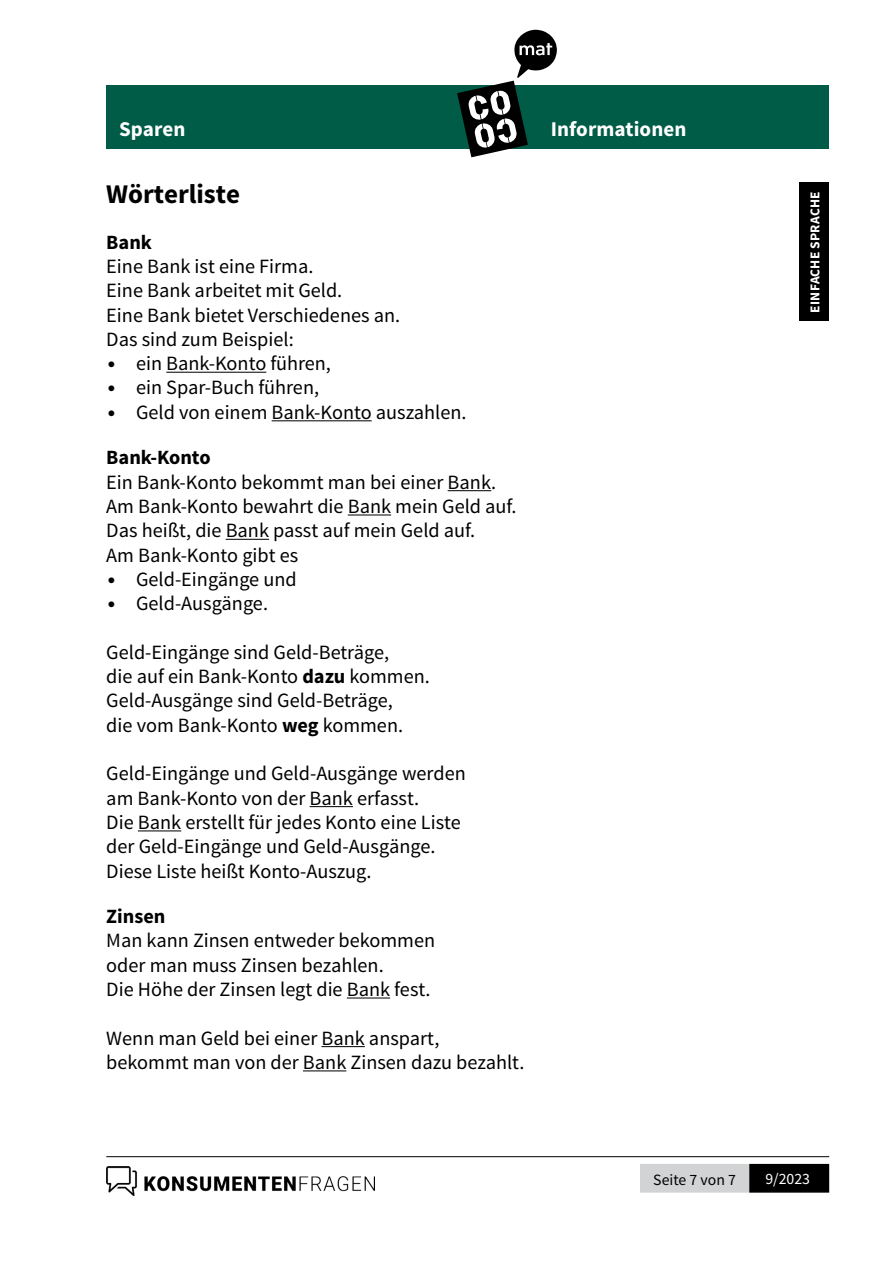
<style>
.page{position:relative;width:893px;height:1263px;background:#fff}
.page>*{position:absolute;margin:0;border:0;box-sizing:border-box;transform-origin:0 0}
.H3_H3_18_Bold{font:700 27px "Source Sans Pro";color:#000}
.t1{font:700 21px "Source Sans Pro";letter-spacing:.005em;color:#fff}
.P_Lauftext_13_5{font:20.25px/24.3px "Source Sans Pro";color:#000}
.H4_H4_13_5_Bold{font:700 20.25px "Source Sans Pro";color:#000}
.t2{font:15.75px "Source Sans Pro";color:#000}
.t3{font:15.75px "Source Sans Pro";color:#fff}
.t4{font:700 13.5px "Source Sans Pro";letter-spacing:.015em;color:#fff}
.s1{font-family:"Trebuchet MS"}
.s2{font-weight:700}
</style>
<div class="page">
<div style="left:640px;top:1164px;width:109px;height:28px;background:#d1d3d4"></div>
<div style="left:749px;top:1164px;width:80px;height:28px;background:#000"></div>
<hr style="left:106px;top:1156px;width:723px;height:1px;background:#000">
<img style="left:106px;top:1166px;width:268px;height:29px">
<div style="left:106px;top:85px;width:723px;height:64px;background:#005b47"></div>
<svg style="left:457px;top:30px;width:100px;height:127px"></svg>
<div style="left:799px;top:183px;width:30px;height:138px;background:#000"></div>
<hr style="left:166px;top:372px;width:100px;height:1px;background:#000">
<hr style="left:272px;top:420px;width:100px;height:1px;background:#000">
<hr style="left:448px;top:490px;width:43px;height:1px;background:#000">
<hr style="left:348px;top:514px;width:43px;height:1px;background:#000">
<hr style="left:226px;top:539px;width:43px;height:1px;background:#000">
<hr style="left:310px;top:806px;width:43px;height:1px;background:#000">
<hr style="left:138px;top:830px;width:43px;height:1px;background:#000">
<hr style="left:347px;top:997px;width:43px;height:1px;background:#000">
<hr style="left:321px;top:1046px;width:44px;height:1px;background:#000">
<hr style="left:303px;top:1070px;width:43px;height:1px;background:#000">
<p class="t1" style="left:119px;top:116px;width:68px">Sparen</p>
<h3 class="H3_H3_18_Bold" style="left:106px;top:177px;width:135px">Wörterliste</h3>
<h4 class="H4_H4_13_5_Bold" style="left:106px;top:229px;width:47px">Bank</h4>
<p class="P_Lauftext_13_5" style="left:106px;top:254px;width:209px">Eine Bank ist eine Firma.</p>
<p class="P_Lauftext_13_5" style="left:106px;top:279px;width:238px">Eine Bank arbeitet mit Geld.</p>
<p class="P_Lauftext_13_5" style="left:106px;top:303px;width:295px">Eine Bank bietet Verschiedenes an.</p>
<p class="P_Lauftext_13_5" style="left:106px;top:327px;width:189px">Das sind zum Beispiel:</p>
<p class="P_Lauftext_13_5" style="left:106px;top:352px;width:226px"><span class="s1">•</span> ein Bank-Konto führen,</p>
<p class="P_Lauftext_13_5" style="left:106px;top:376px;width:214px"><span class="s1">•</span> ein Spar-Buch führen,</p>
<p class="P_Lauftext_13_5" style="left:106px;top:400px;width:362px"><span class="s1">•</span> Geld von einem Bank-Konto auszahlen.</p>
<h4 class="H4_H4_13_5_Bold" style="left:106px;top:445px;width:106px">Bank-Konto</h4>
<p class="P_Lauftext_13_5" style="left:106px;top:470px;width:392px">Ein Bank-Konto bekommt man bei einer Bank.</p>
<p class="P_Lauftext_13_5" style="left:106px;top:494px;width:412px">Am Bank-Konto bewahrt die Bank mein Geld auf.</p>
<p class="P_Lauftext_13_5" style="left:106px;top:519px;width:370px">Das heißt, die Bank passt auf mein Geld auf.</p>
<p class="P_Lauftext_13_5" style="left:106px;top:543px;width:193px">Am Bank-Konto gibt es</p>
<p class="P_Lauftext_13_5" style="left:106px;top:567px;width:192px"><span class="s1">•</span> Geld-Eingänge und</p>
<p class="P_Lauftext_13_5" style="left:106px;top:592px;width:163px"><span class="s1">•</span> Geld-Ausgänge.</p>
<p class="P_Lauftext_13_5" style="left:106px;top:640px;width:325px">Geld-Eingänge sind Geld-Beträge,<br>die auf ein Bank-Konto <span class="s2">dazu</span> kommen.</p>
<p class="P_Lauftext_13_5" style="left:106px;top:689px;width:298px">Geld-Ausgänge sind Geld-Beträge, die vom Bank-Konto <span class="s2">weg</span> kommen.</p>
<p class="P_Lauftext_13_5" style="left:106px;top:762px;width:361px">Geld-Eingänge und Geld-Ausgänge werden am Bank-Konto von der Bank erfasst.</p>
<p class="P_Lauftext_13_5" style="left:106px;top:810px;width:356px">Die Bank erstellt für jedes Konto eine Liste der Geld-Eingänge und Geld-Ausgänge.</p>
<p class="P_Lauftext_13_5" style="left:106px;top:859px;width:267px">Diese Liste heißt Konto-Auszug.</p>
<h4 class="H4_H4_13_5_Bold" style="left:106px;top:903px;width:61px">Zinsen</h4>
<p class="P_Lauftext_13_5" style="left:106px;top:929px;width:330px">Man kann Zinsen entweder bekommen oder man muss Zinsen bezahlen.</p>
<p class="P_Lauftext_13_5" style="left:106px;top:977px;width:326px">Die Höhe der Zinsen legt die Bank fest.</p>
<p class="P_Lauftext_13_5" style="left:106px;top:1026px;width:420px">Wenn man Geld bei einer Bank anspart, bekommt man von der Bank Zinsen dazu bezahlt.</p>
<p class="t1" style="left:551px;top:116px;width:137px">Informationen</p>
<p class="t4" style="left:806px;top:313px;width:123px;rotate:-90deg">EINFACHE SPRACHE</p>
<p class="t2" style="left:653px;top:1170px;width:84px">Seite 7 von 7</p>
<p class="t3" style="left:765px;top:1169px;width:46px">9/2023</p>
</div>
